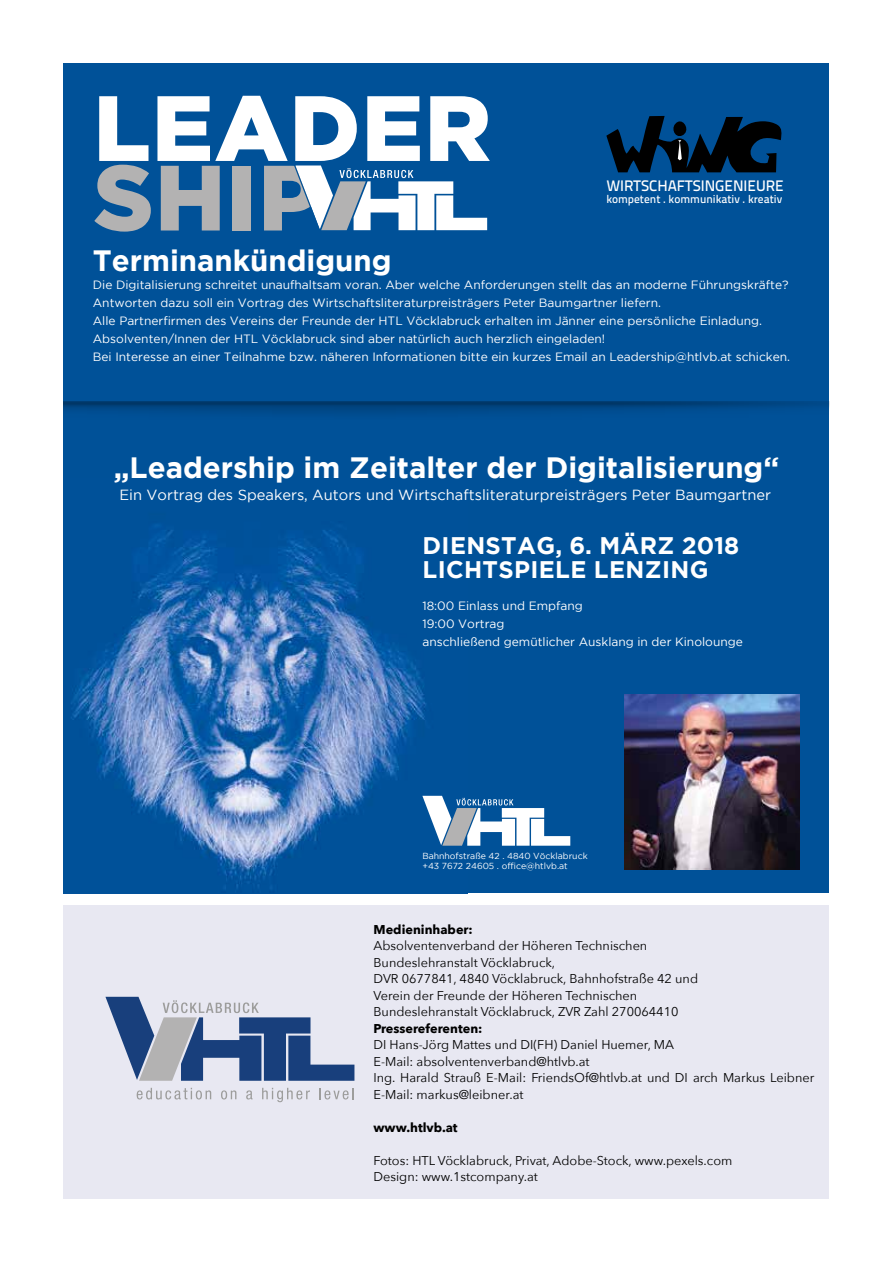
<style>
.page{position:relative;width:893px;height:1263px;background:#fff}
.page>*{position:absolute;margin:0;border:0;box-sizing:border-box;transform-origin:0 0}
.t1{font:900 92.4px "Gotham";letter-spacing:.015em;color:#fff}
.t2{font:900 92.4px "Gotham";color:#b3b2b2}
.t3{font:700 29.4px "Gotham";color:#fff}
.t4{font:700 24px/24px "Gotham";letter-spacing:.015em;color:#fff}
.t5{font:500 15.3px "Titillium Text 22 L";color:#fff}
.t6{font:14.7px "Gotham";color:#fff}
.t7{font:12.75px/16.5px "Avenir Next";color:#000}
.t8{font:700 12.75px "Avenir Next";color:#000}
.t9{font:12px/18px "Gotham";color:#fff}
.t10{font:500 11.4px "Titillium Text 22 L";color:#fff}
.t11{font:8.7px/9.9px "Gotham";color:#fff}
</style>
<div class="page">
<div style="left:64px;top:906px;width:765px;height:293px;background:#e8e8f2"></div>
<svg style="left:137px;top:1088px;width:74px;height:11px"></svg>
<svg style="left:221px;top:1090px;width:15px;height:9px"></svg>
<svg style="left:246px;top:1090px;width:7px;height:9px"></svg>
<svg style="left:262px;top:1088px;width:48px;height:14px"></svg>
<svg style="left:319px;top:1088px;width:35px;height:11px"></svg>
<svg style="left:105px;top:997px;width:249px;height:84px"></svg>
<div style="left:64px;top:64px;width:765px;height:829px;background:#005198"></div>
<img style="left:71px;top:524px;width:371px;height:365px">
<svg style="left:64px;top:402px;width:765px;height:12px"></svg>
<svg style="left:422px;top:796px;width:148px;height:50px"></svg>
<img style="left:624px;top:694px;width:175px;height:175px">
<svg style="left:606px;top:116px;width:176px;height:56px"></svg>
<svg style="left:295px;top:165px;width:192px;height:66px"></svg>
<h1 class="t1" style="left:93px;top:75px;width:399px">LEADER</h1>
<h1 class="t2" style="left:93px;top:144px;width:229px">SHIP</h1>
<p class="t5" style="left:606px;top:174px;width:179px">WIRTSCHAFTSINGENIEURE</p>
<p class="t10" style="left:606px;top:190px;width:177px">kompetent . kommunikativ . kreativ</p>
<h2 class="t3" style="left:93px;top:244px;width:300px">Terminankündigung</h2>
<p class="t9" style="left:93px;top:276px;width:699px">Die Digitalisierung schreitet unaufhaltsam voran. Aber welche Anforderungen stellt das an moderne Führungskräfte?<br>Antworten dazu soll ein Vortrag des Wirtschaftsliteraturpreisträgers Peter Baumgartner liefern.<br>Alle Partnerfirmen des Vereins der Freunde der HTL Vöcklabruck erhalten im Jänner eine persönliche Einladung.<br>Absolventen/Innen der HTL Vöcklabruck sind aber natürlich auch herzlich eingeladen!<br>Bei Interesse an einer Teilnahme bzw. näheren Informationen bitte ein kurzes Email an Leadership@htlvb.at schicken.</p>
<h2 class="t3" style="left:114px;top:450px;width:667px">„Leadership im Zeitalter der Digitalisierung“</h2>
<p class="t6" style="left:119px;top:487px;width:653px">Ein Vortrag des Speakers, Autors und Wirtschaftsliteraturpreisträgers Peter Baumgartner</p>
<h3 class="t4" style="left:423px;top:532px;width:318px">DIENSTAG, 6. MÄRZ 2018<br>LICHTSPIELE LENZING</h3>
<p class="t9" style="left:422px;top:596px;width:322px">18:00 Einlass und Empfang<br>19:00 Vortrag<br>anschließend gemütlicher Ausklang in der Kinolounge</p>
<p class="t11" style="left:422px;top:851px;width:167px">Bahnhofstraße 42 . 4840 Vöcklabruck +43 7672 24605 . office@htlvb.at</p>
<p class="t8" style="left:373px;top:918px;width:101px">Medieninhaber:</p>
<p class="t7" style="left:373px;top:937px;width:326px">Absolventenverband der Höheren Technischen Bundeslehranstalt Vöcklabruck,<br>DVR 0677841, 4840 Vöcklabruck, Bahnhofstraße 42 und Verein der Freunde der Höheren Technischen Bundeslehranstalt Vöcklabruck, ZVR Zahl 270064410</p>
<p class="t8" style="left:373px;top:1017px;width:111px">Pressereferenten:</p>
<p class="t7" style="left:373px;top:1036px;width:442px">DI Hans-Jörg Mattes und DI(FH) Daniel Huemer, MA<br>E-Mail: absolventenverband@htlvb.at<br>Ing. Harald Strauß E-Mail: FriendsOf@htlvb.at und DI arch Markus Leibner E-Mail: markus@leibner.at</p>
<p class="t8" style="left:373px;top:1116px;width:86px">www.htlvb.at</p>
<p class="t7" style="left:373px;top:1151px;width:360px">Fotos: HTL Vöcklabruck, Privat, Adobe-Stock, www.pexels.com<br>Design: www.1stcompany.at</p>
</div>
